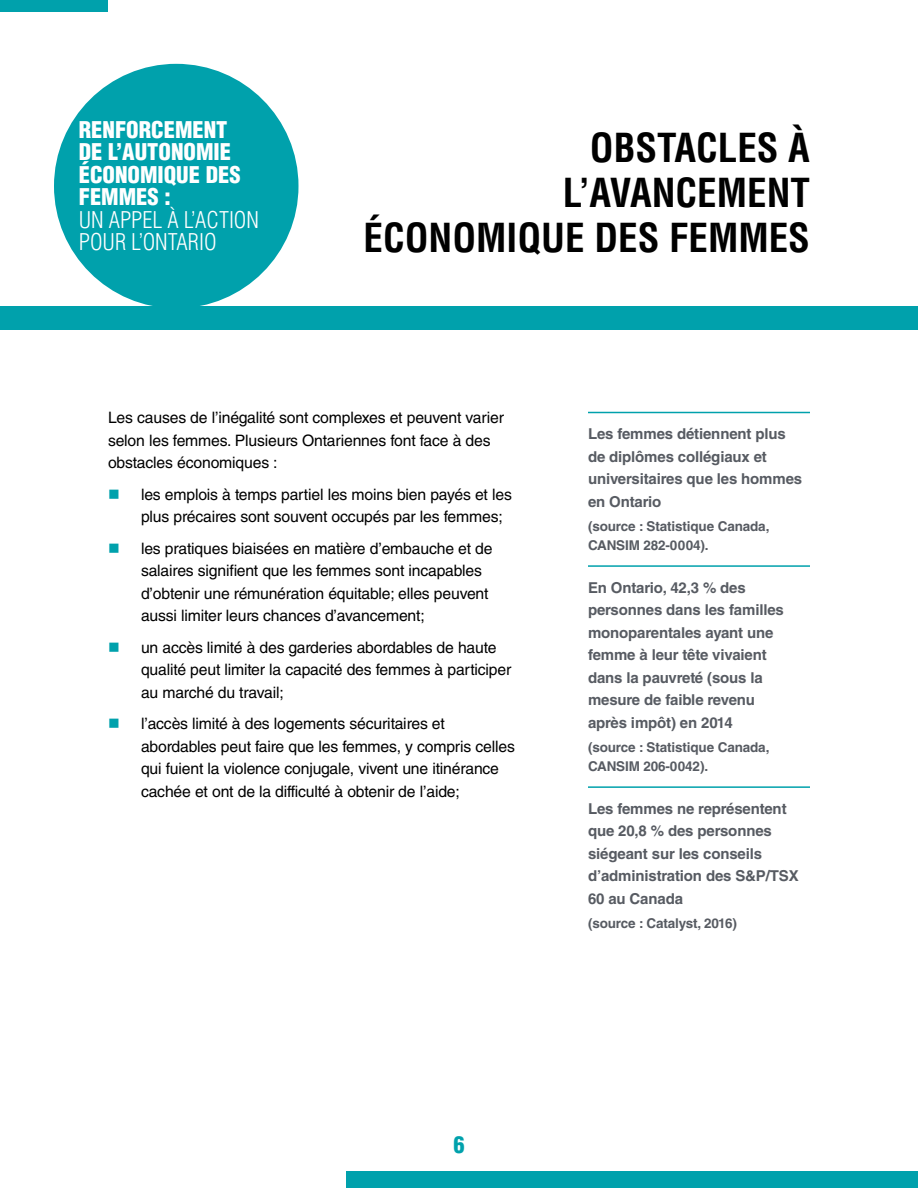
<style>
.page{position:relative;width:918px;height:1188px;background:#fff}
.page>*{position:absolute;margin:0;border:0;box-sizing:border-box;transform-origin:0 0}
.t1{font:700 condensed 39px/45px "Helvetica LT Std";color:#000;text-align:right}
.t2{font:900 condensed 22.5px/22.5px "Helvetica LT Std";color:#fff}
.t3{font:300 condensed 22.5px/22.5px "Helvetica LT Std";color:#fff}
.t4{font:900 condensed 22.5px "Helvetica LT Std";color:#00a1ac}
.t5{font:15.75px/22.5px "Helvetica LT Std";letter-spacing:-.01em;color:#000}
.callout{font:700 15px/22.5px "Helvetica LT Std";letter-spacing:-.01em;color:#575b62}
.source{font:700 13.5px/19.5px "Helvetica LT Std";letter-spacing:-.01em;color:#575b62}
</style>
<div class="page">
<div style="left:54px;top:64px;width:244px;height:244px;background:#00a1ac;border-radius:50%"></div>
<div style="left:346px;top:1172px;width:572px;height:16px;background:#00a1ac"></div>
<div style="left:0;top:0;width:108px;height:12px;background:#00a1ac"></div>
<div style="left:0;top:306px;width:918px;height:24px;background:#00a1ac"></div>
<hr style="left:588px;top:412px;width:222px;height:1px;background:#00a1ac">
<hr style="left:588px;top:565px;width:222px;height:2px;background:#00a1ac">
<hr style="left:588px;top:786px;width:222px;height:2px;background:#00a1ac">
<h2 class="t2" style="left:79px;top:118px;width:163px">RENFORCEMENT<br>DE L’AUTONOMIE<br>ÉCONOMIQUE DES<br>FEMMES :</h2>
<h2 class="t3" style="left:79px;top:208px;width:182px">UN APPEL À L’ACTION<br>POUR L’ONTARIO</h2>
<h1 class="t1" style="left:364px;top:125px;width:448px">OBSTACLES À<br>L’AVANCEMENT<br>ÉCONOMIQUE DES FEMMES</h1>
<p class="t5" style="left:108px;top:406px;width:397px">Les causes de l’inégalité sont complexes et peuvent varier selon les femmes. Plusieurs Ontariennes font face à des obstacles économiques :</p>
<p class="t5" style="left:141px;top:483px;width:372px">les emplois à temps partiel les moins bien payés et les plus précaires sont souvent occupés par les femmes;</p>
<p class="t5" style="left:141px;top:537px;width:353px">les pratiques biaisées en matière d’embauche et de salaires signifient que les femmes sont incapables d’obtenir une rémunération équitable; elles peuvent aussi limiter leurs chances d’avancement;</p>
<p class="t5" style="left:141px;top:636px;width:372px">un accès limité à des garderies abordables de haute qualité peut limiter la capacité des femmes à participer au marché du travail;</p>
<p class="t5" style="left:141px;top:712px;width:376px">l’accès limité à des logements sécuritaires et abordables peut faire que les femmes, y compris celles qui fuient la violence conjugale, vivent une itinérance cachée et ont de la difficulté à obtenir de l’aide;</p>
<p class="callout" style="left:588px;top:422px;width:216px">Les femmes détiennent plus de diplômes collégiaux et universitaires que les hommes en Ontario</p>
<p class="source" style="left:588px;top:516px;width:183px">(source : Statistique Canada,<br>CANSIM 282-0004).</p>
<p class="callout" style="left:588px;top:576px;width:197px">En Ontario, 42,3 % des personnes dans les familles monoparentales ayant une femme à leur tête vivaient dans la pauvreté (sous la mesure de faible revenu après impôt) en 2014</p>
<p class="source" style="left:588px;top:737px;width:183px">(source : Statistique Canada,<br>CANSIM 206-0042).</p>
<p class="callout" style="left:588px;top:797px;width:212px">Les femmes ne représentent que 20,8 % des personnes siégeant sur les conseils d’administration des S&amp;P/TSX<br>60 au Canada</p>
<p class="source" style="left:588px;top:913px;width:151px">(source : Catalyst, 2016)</p>
<h2 class="t4" style="left:453px;top:1130px;width:13px">6</h2>
</div>
